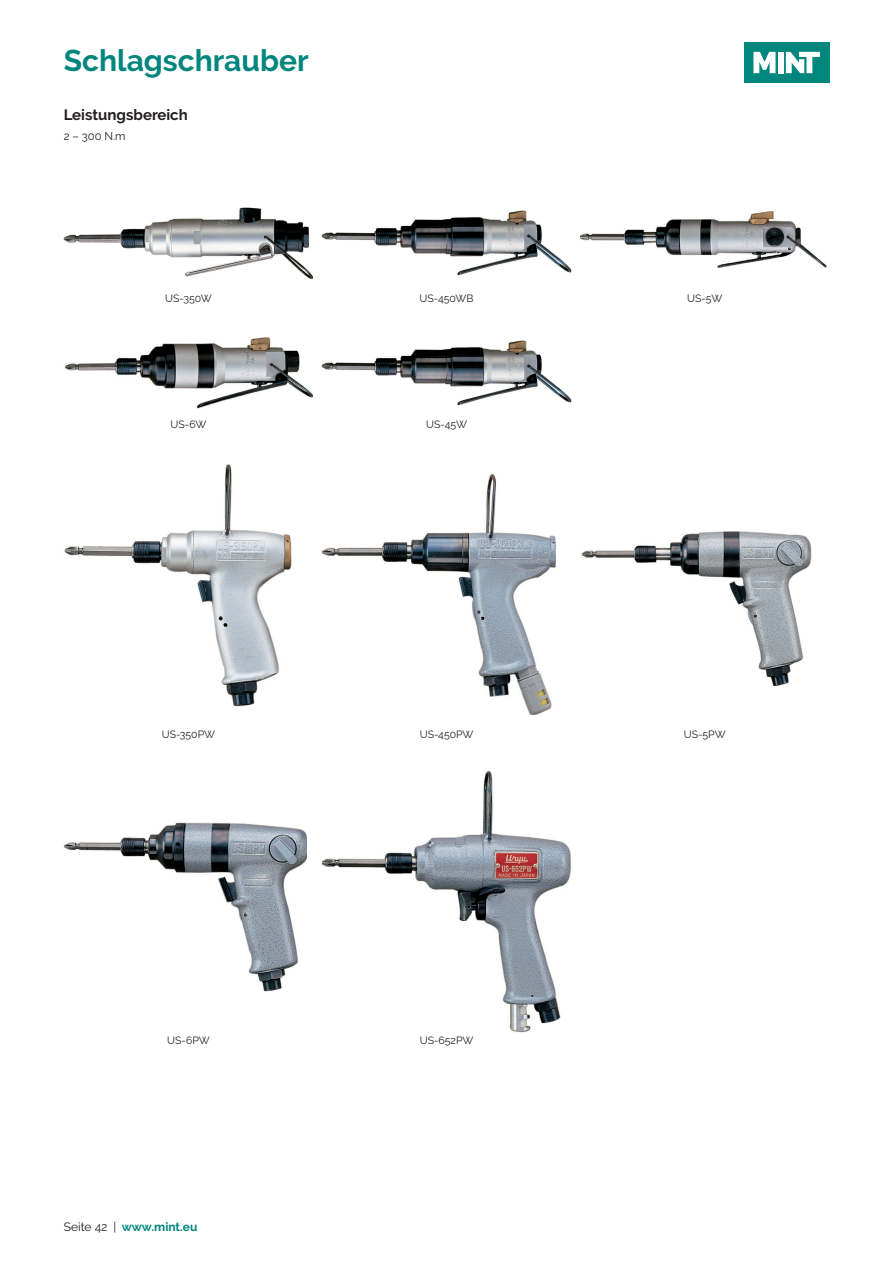
<style>
.page{position:relative;width:893px;height:1263px;background:#fff}
.page>*{position:absolute;margin:0;border:0;box-sizing:border-box;transform-origin:0 0}
.t1{font:700 30px "Raleway";color:#00867d}
.t2{font:700 15px "Raleway";color:#231f20}
.t3{font:700 12px "Raleway";color:#00867d}
.t4{font:11.25px "Raleway";color:#231f20}
.t5{font:10.5px "Raleway";color:#231f20}
.s1{font-weight:400;color:#231f20}
</style>
<div class="page">
<div style="left:744px;top:43px;width:85px;height:40px;background:#00867d"></div>
<svg style="left:753px;top:52px;width:22px;height:21px"></svg>
<div style="left:778px;top:52px;width:6px;height:21px;background:#fff"></div>
<svg style="left:786px;top:52px;width:34px;height:21px"></svg>
<img style="left:580px;top:211px;width:247px;height:57px">
<img style="left:581px;top:531px;width:231px;height:154px">
<img style="left:322px;top:340px;width:249px;height:65px">
<img style="left:322px;top:771px;width:249px;height:261px">
<img style="left:322px;top:211px;width:249px;height:65px">
<img style="left:322px;top:474px;width:234px;height:241px">
<img style="left:64px;top:207px;width:249px;height:72px">
<img style="left:64px;top:464px;width:228px;height:243px">
<img style="left:64px;top:338px;width:249px;height:70px">
<img style="left:64px;top:822px;width:243px;height:169px">
<h1 class="t1" style="left:64px;top:43px;width:246px">Schlagschrauber</h1>
<h2 class="t2" style="left:64px;top:106px;width:126px">Leistungsbereich</h2>
<p class="t4" style="left:64px;top:129px;width:63px">2 – 300 N.m</p>
<p class="t5" style="left:165px;top:292px;width:48px">US-350W</p>
<p class="t5" style="left:171px;top:418px;width:37px">US-6W</p>
<p class="t5" style="left:419px;top:292px;width:55px">US-450WB</p>
<p class="t5" style="left:426px;top:418px;width:42px">US-45W</p>
<p class="t5" style="left:162px;top:728px;width:55px">US-350PW</p>
<p class="t5" style="left:167px;top:1034px;width:44px">US-6PW</p>
<p class="t3" style="left:64px;top:1220px;width:135px"><span class="s1">Seite 42 |</span> www.mint.eu</p>
<p class="t5" style="left:420px;top:728px;width:55px">US-450PW</p>
<p class="t5" style="left:420px;top:1034px;width:55px">US-652PW</p>
<p class="t5" style="left:687px;top:292px;width:37px">US-5W</p>
<p class="t5" style="left:684px;top:728px;width:43px">US-5PW</p>
</div>
